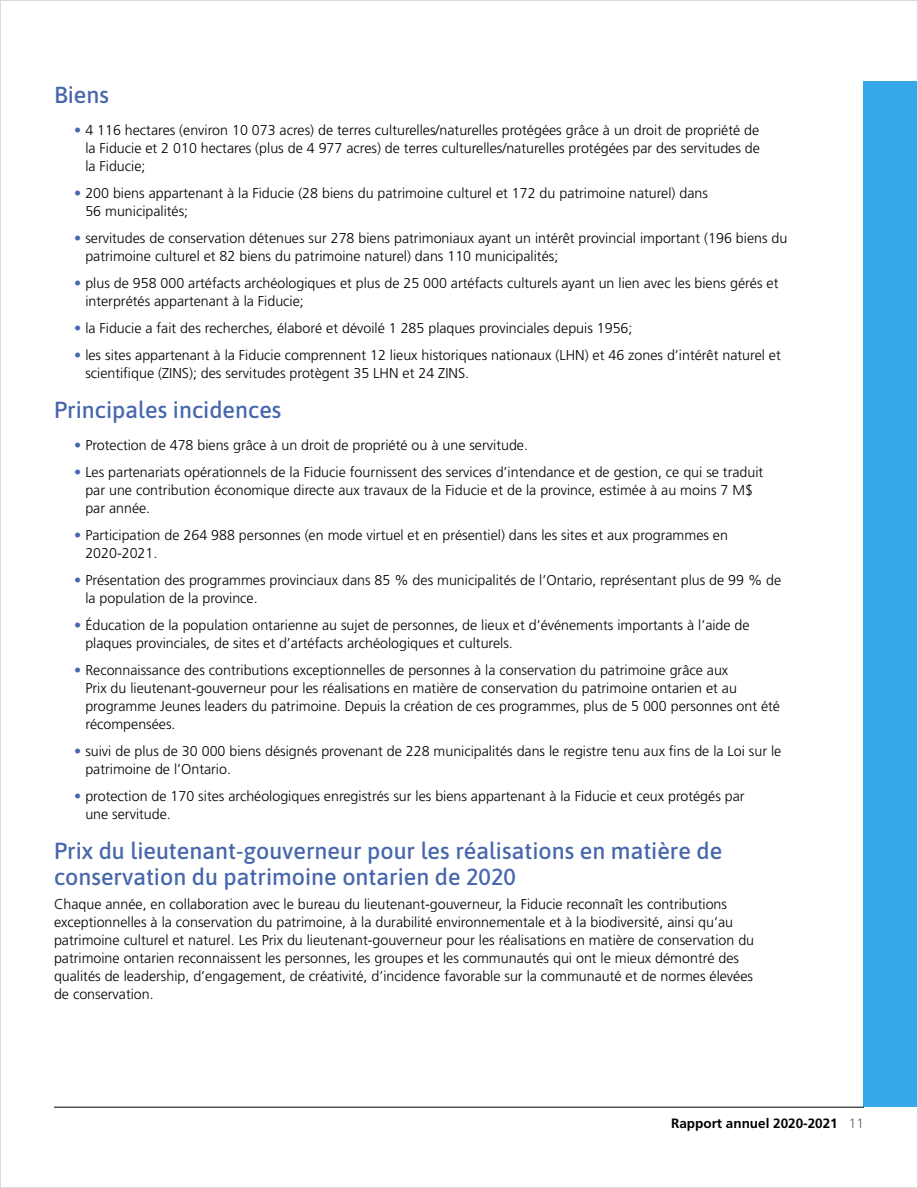
<style>
.page{position:relative;width:918px;height:1188px;background:#fff}
.page>*{position:absolute;margin:0;border:0;box-sizing:border-box;transform-origin:0 0}
.t1{font:500 23.25px/26.2px "Asap";color:#4767ac}
.t2{font:300 14.25px/18px "Frutiger";color:#000}
.t3{font:700 13.5px "Frutiger";color:#000}
.s1{color:#4767ac}
.s2{font-weight:300;color:#636363}
</style>
<div class="page">
<div style="left:863px;top:81px;width:54px;height:1026px;background:#36a7e9"></div>
<hr style="left:54px;top:1107px;width:810px;height:1px;background:#000">
<h1 class="t1" style="left:54px;top:80px;width:57px">Biens</h1>
<p class="t2" style="left:85px;top:121px;width:676px;text-align:justify;text-indent:-11px"><span class="s1">•</span> 4 116 hectares (environ 10 073 acres) de terres culturelles/naturelles protégées grâce à un droit de propriété de la Fiducie et 2 010 hectares (plus de 4 977 acres) de terres culturelles/naturelles protégées par des servitudes de la Fiducie;</p>
<p class="t2" style="left:85px;top:184px;width:624px;text-indent:-11px"><span class="s1">•</span> 200 biens appartenant à la Fiducie (28 biens du patrimoine culturel et 172 du patrimoine naturel) dans<br>56 municipalités;</p>
<p class="t2" style="left:85px;top:229px;width:704px;text-indent:-11px"><span class="s1">•</span> servitudes de conservation détenues sur 278 biens patrimoniaux ayant un intérêt provincial important (196 biens du patrimoine culturel et 82 biens du patrimoine naturel) dans 110 municipalités;</p>
<p class="t2" style="left:85px;top:274px;width:695px;text-indent:-11px"><span class="s1">•</span> plus de 958 000 artéfacts archéologiques et plus de 25 000 artéfacts culturels ayant un lien avec les biens gérés et interprétés appartenant à la Fiducie;</p>
<p class="t2" style="left:74px;top:319px;width:560px"><span class="s1">•</span> la Fiducie a fait des recherches, élaboré et dévoilé 1 285 plaques provinciales depuis 1956;</p>
<p class="t2" style="left:85px;top:346px;width:697px;text-indent:-11px"><span class="s1">•</span> les sites appartenant à la Fiducie comprennent 12 lieux historiques nationaux (LHN) et 46 zones d’intérêt naturel et scientifique (ZINS); des servitudes protègent 35 LHN et 24 ZINS.</p>
<h1 class="t1" style="left:54px;top:395px;width:229px">Principales incidences</h1>
<p class="t2" style="left:74px;top:436px;width:455px"><span class="s1">•</span> Protection de 478 biens grâce à un droit de propriété ou à une servitude.</p>
<p class="t2" style="left:85px;top:463px;width:680px;text-indent:-11px"><span class="s1">•</span> Les partenariats opérationnels de la Fiducie fournissent des services d’intendance et de gestion, ce qui se traduit par une contribution économique directe aux travaux de la Fiducie et de la province, estimée à au moins 7 M$ par année.</p>
<p class="t2" style="left:85px;top:526px;width:644px;text-indent:-11px"><span class="s1">•</span> Participation de 264 988 personnes (en mode virtuel et en présentiel) dans les sites et aux programmes en<br>2020‑2021.</p>
<p class="t2" style="left:85px;top:571px;width:698px;text-indent:-11px"><span class="s1">•</span> Présentation des programmes provinciaux dans 85 % des municipalités de l’Ontario, représentant plus de 99 % de la population de la province.</p>
<p class="t2" style="left:85px;top:616px;width:666px;text-indent:-11px"><span class="s1">•</span> Éducation de la population ontarienne au sujet de personnes, de lieux et d’événements importants à l’aide de plaques provinciales, de sites et d’artéfacts archéologiques et culturels.</p>
<p class="t2" style="left:85px;top:661px;width:696px;text-indent:-11px"><span class="s1">•</span> Reconnaissance des contributions exceptionnelles de personnes à la conservation du patrimoine grâce aux<br>Prix du lieutenant-gouverneur pour les réalisations en matière de conservation du patrimoine ontarien et au programme Jeunes leaders du patrimoine. Depuis la création de ces programmes, plus de 5 000 personnes ont été récompensées.</p>
<p class="t2" style="left:85px;top:742px;width:698px;text-indent:-11px"><span class="s1">•</span> suivi de plus de 30 000 biens désignés provenant de 228 municipalités dans le registre tenu aux fins de la Loi sur le patrimoine de l’Ontario.</p>
<p class="t2" style="left:85px;top:787px;width:661px;text-indent:-11px"><span class="s1">•</span> protection de 170 sites archéologiques enregistrés sur les biens appartenant à la Fiducie et ceux protégés par une servitude.</p>
<h1 class="t1" style="left:54px;top:836px;width:670px">Prix du lieutenant-gouverneur pour les réalisations en matière de conservation du patrimoine ontarien de 2020</h1>
<p class="t2" style="left:54px;top:895px;width:702px">Chaque année, en collaboration avec le bureau du lieutenant-gouverneur, la Fiducie reconnaît les contributions exceptionnelles à la conservation du patrimoine, à la durabilité environnementale et à la biodiversité, ainsi qu’au patrimoine culturel et naturel. Les Prix du lieutenant-gouverneur pour les réalisations en matière de conservation du patrimoine ontarien reconnaissent les personnes, les groupes et les communautés qui ont le mieux démontré des qualités de leadership, d’engagement, de créativité, d’incidence favorable sur la communauté et de normes élevées de conservation.</p>
<p class="t3" style="left:671px;top:1115px;width:194px">Rapport annuel 2020-2021 <span class="s2">11</span></p>
</div>
